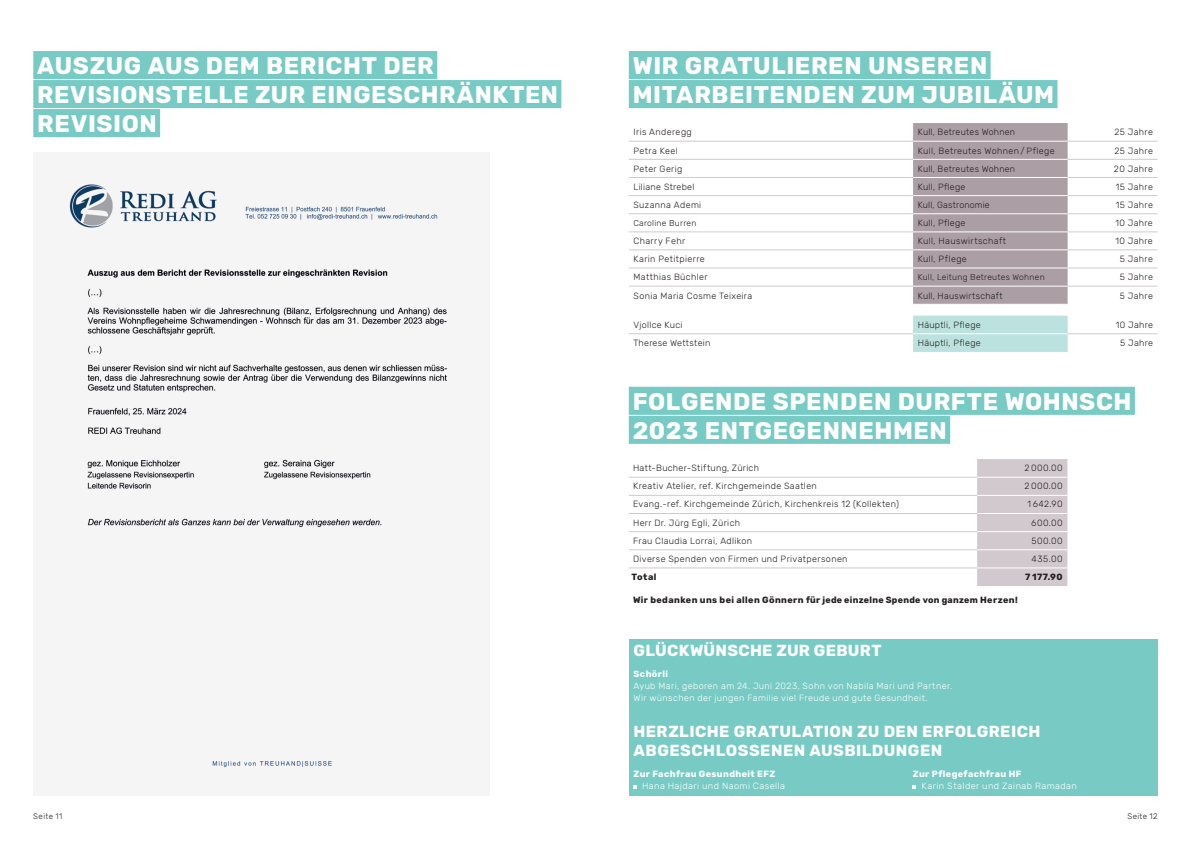
<style>
.page{position:relative;width:1191px;height:842px;background:#fff}
.page>*{position:absolute;margin:0;border:0;box-sizing:border-box;transform-origin:0 0}
.t1{font:700 24px/29px "Rubik";letter-spacing:.025em;color:#fff}
.t2{font:700 16px/19.2px "Rubik";letter-spacing:.025em;color:#fff}
.t3{font:300 9px "Rubik";letter-spacing:.04em;color:#231f20}
.t4{font:300 9px/12px "Rubik";letter-spacing:.045em;color:#fff}
.t5{font:700 9px "Rubik";letter-spacing:.045em;color:#231f20}
.t6{font:700 9px "Rubik";letter-spacing:.045em;color:#fff}
.t7{font:300 9px "Rubik";letter-spacing:.02em;color:#231f20}
.t8{font:300 8.5px "Rubik";letter-spacing:.03em;color:#231f20}
.t9{font:300 8px "Rubik";letter-spacing:.05em;color:#231f20}
</style>
<div class="page">
<img style="left:69px;top:184px;width:379px;height:584px">
<div style="left:629px;top:51px;width:361px;height:28px;background:#77cbc4"></div>
<div style="left:629px;top:80px;width:428px;height:28px;background:#77cbc4"></div>
<div style="left:629px;top:387px;width:505px;height:28px;background:#77cbc4"></div>
<div style="left:629px;top:416px;width:321px;height:28px;background:#77cbc4"></div>
<div style="left:913px;top:123px;width:154px;height:181px;background:#ab9ea5"></div>
<div style="left:913px;top:316px;width:154px;height:36px;background:#bbe2de"></div>
<hr style="left:913px;top:333px;width:154px;height:1px;background:#fff">
<hr style="left:629px;top:141px;width:284px;height:1px;background:#d1c9ce">
<hr style="left:629px;top:159px;width:284px;height:1px;background:#d1c9ce">
<hr style="left:629px;top:177px;width:284px;height:1px;background:#d1c9ce">
<hr style="left:629px;top:195px;width:284px;height:1px;background:#d1c9ce">
<hr style="left:629px;top:213px;width:284px;height:1px;background:#d1c9ce">
<hr style="left:629px;top:231px;width:284px;height:1px;background:#d1c9ce">
<hr style="left:629px;top:249px;width:284px;height:1px;background:#d1c9ce">
<hr style="left:629px;top:267px;width:284px;height:1px;background:#d1c9ce">
<hr style="left:629px;top:286px;width:284px;height:1px;background:#d1c9ce">
<hr style="left:1067px;top:141px;width:90px;height:1px;background:#d1c9ce">
<hr style="left:1067px;top:159px;width:90px;height:1px;background:#d1c9ce">
<hr style="left:1067px;top:177px;width:90px;height:1px;background:#d1c9ce">
<hr style="left:1067px;top:195px;width:90px;height:1px;background:#d1c9ce">
<hr style="left:1067px;top:213px;width:90px;height:1px;background:#d1c9ce">
<hr style="left:1067px;top:231px;width:90px;height:1px;background:#d1c9ce">
<hr style="left:1067px;top:249px;width:90px;height:1px;background:#d1c9ce">
<hr style="left:1067px;top:267px;width:90px;height:1px;background:#d1c9ce">
<hr style="left:1067px;top:286px;width:90px;height:1px;background:#d1c9ce">
<hr style="left:913px;top:141px;width:154px;height:1px;background:#fff">
<hr style="left:913px;top:159px;width:154px;height:1px;background:#fff">
<hr style="left:913px;top:177px;width:154px;height:1px;background:#fff">
<hr style="left:913px;top:195px;width:154px;height:1px;background:#fff">
<hr style="left:913px;top:213px;width:154px;height:1px;background:#fff">
<hr style="left:913px;top:231px;width:154px;height:1px;background:#fff">
<hr style="left:913px;top:267px;width:154px;height:1px;background:#fff">
<hr style="left:913px;top:286px;width:154px;height:1px;background:#fff">
<hr style="left:913px;top:249px;width:154px;height:1px;background:#fff">
<hr style="left:1067px;top:333px;width:90px;height:1px;background:#d1c9ce">
<hr style="left:629px;top:333px;width:284px;height:1px;background:#d1c9ce">
<div style="left:977px;top:459px;width:90px;height:127px;background:#d1c9ce"></div>
<hr style="left:977px;top:477px;width:90px;height:1px;background:#fff">
<hr style="left:977px;top:495px;width:90px;height:1px;background:#fff">
<hr style="left:977px;top:513px;width:90px;height:1px;background:#fff">
<hr style="left:977px;top:531px;width:90px;height:1px;background:#fff">
<hr style="left:977px;top:549px;width:90px;height:1px;background:#fff">
<hr style="left:977px;top:567px;width:90px;height:1px;background:#fff">
<hr style="left:629px;top:477px;width:348px;height:1px;background:#d1c9ce">
<hr style="left:629px;top:495px;width:348px;height:1px;background:#d1c9ce">
<hr style="left:629px;top:513px;width:348px;height:1px;background:#d1c9ce">
<hr style="left:629px;top:531px;width:348px;height:1px;background:#d1c9ce">
<hr style="left:629px;top:549px;width:348px;height:1px;background:#d1c9ce">
<hr style="left:629px;top:567px;width:348px;height:1px;background:#d1c9ce">
<div style="left:629px;top:639px;width:528px;height:156px;background:#77cbc4"></div>
<div style="left:33px;top:51px;width:404px;height:28px;background:#77cbc4"></div>
<div style="left:33px;top:80px;width:528px;height:28px;background:#77cbc4"></div>
<div style="left:33px;top:109px;width:127px;height:28px;background:#77cbc4"></div>
<h1 class="t1" style="left:37px;top:52px;width:522px">AUSZUG AUS DEM BERICHT DER<br>REVISIONSTELLE ZUR EINGESCHRÄNKTEN<br>REVISION</h1>
<h1 class="t1" style="left:633px;top:52px;width:423px">WIR GRATULIEREN UNSEREN<br>MITARBEITENDEN ZUM JUBILÄUM</h1>
<p class="t3" style="left:633px;top:127px;width:60px">Iris Anderegg</p>
<p class="t3" style="left:917px;top:127px;width:99px">Kull, Betreutes Wohnen</p>
<p class="t3" style="left:1114px;top:127px;width:40px">25 Jahre</p>
<p class="t3" style="left:633px;top:145px;width:46px">Petra Keel</p>
<p class="t3" style="left:917px;top:145px;width:138px">Kull, Betreutes Wohnen / Pflege</p>
<p class="t3" style="left:1114px;top:145px;width:40px">25 Jahre</p>
<p class="t3" style="left:633px;top:164px;width:50px">Peter Gerig</p>
<p class="t3" style="left:917px;top:164px;width:99px">Kull, Betreutes Wohnen</p>
<p class="t3" style="left:1114px;top:164px;width:40px">20 Jahre</p>
<p class="t3" style="left:633px;top:182px;width:62px">Liliane Strebel</p>
<p class="t3" style="left:917px;top:182px;width:49px">Kull, Pflege</p>
<p class="t3" style="left:1115px;top:182px;width:39px">15 Jahre</p>
<p class="t3" style="left:633px;top:200px;width:69px">Suzanna Ademi</p>
<p class="t7" style="left:917px;top:200px;width:74px">Kull, Gastronomie</p>
<p class="t3" style="left:1115px;top:200px;width:39px">15 Jahre</p>
<p class="t8" style="left:633px;top:218px;width:64px">Caroline Burren</p>
<p class="t3" style="left:917px;top:218px;width:49px">Kull, Pflege</p>
<p class="t3" style="left:1115px;top:218px;width:39px">10 Jahre</p>
<p class="t3" style="left:633px;top:236px;width:53px">Charry Fehr</p>
<p class="t3" style="left:917px;top:236px;width:90px">Kull, Hauswirtschaft</p>
<p class="t3" style="left:1115px;top:236px;width:39px">10 Jahre</p>
<p class="t3" style="left:633px;top:254px;width:73px">Karin Petitpierre</p>
<p class="t3" style="left:917px;top:254px;width:51px">Kull, Pflege</p>
<p class="t3" style="left:1119px;top:254px;width:35px">5 Jahre</p>
<p class="t3" style="left:633px;top:272px;width:76px">Matthias Büchler</p>
<p class="t8" style="left:917px;top:272px;width:128px">Kull, Leitung Betreutes Wohnen</p>
<p class="t3" style="left:1119px;top:272px;width:35px">5 Jahre</p>
<p class="t3" style="left:633px;top:290px;width:120px">Sonia Maria Cosme Teixeira</p>
<p class="t3" style="left:917px;top:290px;width:86px">Kull, Hauswirtschaft</p>
<p class="t3" style="left:1119px;top:290px;width:35px">5 Jahre</p>
<p class="t3" style="left:633px;top:320px;width:51px">Vjollce Kuci</p>
<p class="t3" style="left:917px;top:320px;width:65px">Häuptli, Pflege</p>
<p class="t3" style="left:1116px;top:320px;width:38px">10 Jahre</p>
<p class="t3" style="left:633px;top:338px;width:78px">Therese Wettstein</p>
<p class="t3" style="left:917px;top:338px;width:65px">Häuptli, Pflege</p>
<p class="t3" style="left:1120px;top:338px;width:34px">5 Jahre</p>
<h1 class="t1" style="left:633px;top:387px;width:500px">FOLGENDE SPENDEN DURFTE WOHNSCH<br>2023 ENTGEGENNEHMEN</h1>
<p class="t3" style="left:633px;top:463px;width:127px">Hatt-Bucher-Stiftung, Zürich</p>
<p class="t3" style="left:1024px;top:463px;width:40px">2 000.00</p>
<p class="t3" style="left:633px;top:481px;width:185px">Kreativ Atelier, ref. Kirchgemeinde Saatlen</p>
<p class="t3" style="left:1024px;top:481px;width:40px">2 000.00</p>
<p class="t3" style="left:633px;top:499px;width:267px">Evang.-ref. Kirchgemeinde Zürich, Kirchenkreis 12 (Kollekten)</p>
<p class="t3" style="left:1027px;top:499px;width:37px">1 642.90</p>
<p class="t3" style="left:633px;top:517px;width:109px">Herr Dr. Jürg Egli, Zürich</p>
<p class="t3" style="left:1031px;top:517px;width:33px">600.00</p>
<p class="t3" style="left:633px;top:536px;width:121px">Frau Claudia Lorrai, Adlikon</p>
<p class="t3" style="left:1031px;top:536px;width:33px">500.00</p>
<p class="t3" style="left:633px;top:554px;width:216px">Diverse Spenden von Firmen und Privatpersonen</p>
<p class="t3" style="left:1031px;top:554px;width:33px">435.00</p>
<p class="t5" style="left:631px;top:572px;width:26px">Total</p>
<p class="t5" style="left:1025px;top:572px;width:39px">7 177.90</p>
<p class="t5" style="left:633px;top:595px;width:386px">Wir bedanken uns bei allen Gönnern für jede einzelne Spende von ganzem Herzen!</p>
<h2 class="t2" style="left:633px;top:641px;width:249px">GLÜCKWÜNSCHE ZUR GEBURT</h2>
<p class="t6" style="left:633px;top:669px;width:36px">Schörli</p>
<p class="t4" style="left:633px;top:680px;width:320px">Ayub Mari, geboren am 24. Juni 2023, Sohn von Nabila Mari und Partner.<br>Wir wünschen der jungen Familie viel Freude und gute Gesundheit.</p>
<h2 class="t2" style="left:633px;top:722px;width:408px">HERZLICHE GRATULATION ZU DEN ERFOLGREICH<br>ABGESCHLOSSENEN AUSBILDUNGEN</h2>
<p class="t6" style="left:633px;top:769px;width:143px">Zur Fachfrau Gesundheit EFZ</p>
<p class="t6" style="left:912px;top:769px;width:110px">Zur Pflegefachfrau HF</p>
<p class="t4" style="left:642px;top:780px;width:145px">Hana Hajdari und Naomi Casella</p>
<p class="t4" style="left:921px;top:780px;width:157px">Karin Stalder und Zainab Ramadan</p>
<p class="t9" style="left:33px;top:812px;width:31px">Seite 11</p>
<p class="t9" style="left:1127px;top:812px;width:32px">Seite 12</p>
</div>
